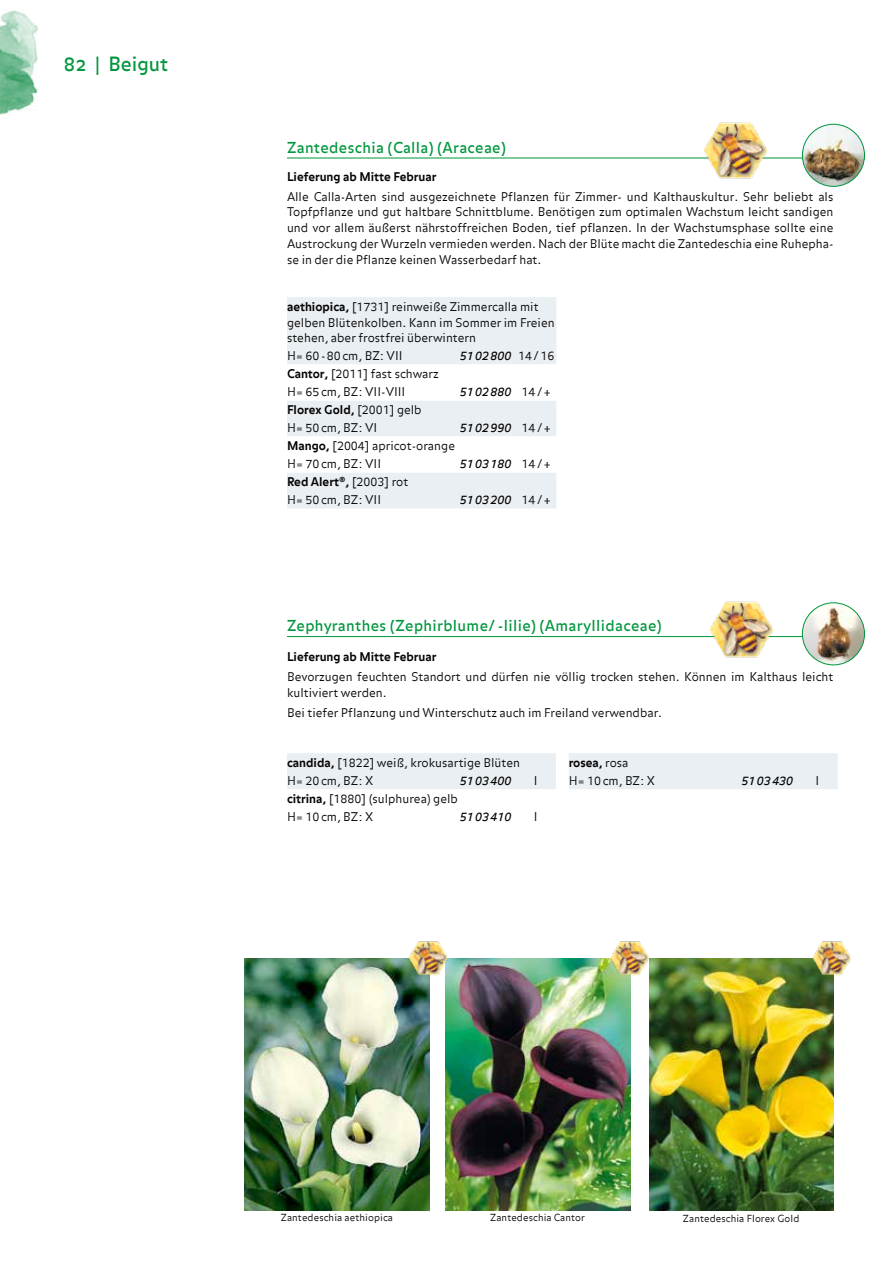
<style>
.page{position:relative;width:893px;height:1263px;background:#fff}
.page>*{position:absolute;margin:0;border:0;box-sizing:border-box;transform-origin:0 0}
.t1{font:19.5px "Balance OT";color:#00963e}
.t2{font:15px "Balance OT";letter-spacing:.025em;color:#00963e}
.t3{font:300 12px/15.8px "Balance";color:#000}
.t4{font:italic 12px "Balance";color:#000}
.t5{font:700 12px "Balance";color:#000}
.t6{font:300 9.75px "Balance";letter-spacing:.01em;color:#000}
.s1{font-weight:700}
.s2{font-weight:300;font-style:normal}
</style>
<div class="page">
<img style="left:0;top:10px;width:38px;height:105px">
<hr style="left:287px;top:636px;width:546px;height:1px;background:#00963e">
<img style="left:802px;top:603px;width:62px;height:62px;border-radius:31px">
<div style="left:802px;top:602px;width:63px;height:63px;border:1px solid #00963e;border-radius:50%"></div>
<div style="left:287px;top:753px;width:269px;height:36px;background:#eaeff3"></div>
<div style="left:569px;top:753px;width:269px;height:36px;background:#eaeff3"></div>
<img style="left:710px;top:601px;width:67px;height:57px">
<img style="left:649px;top:959px;width:184px;height:251px">
<img style="left:813px;top:941px;width:38px;height:38px">
<img style="left:445px;top:958px;width:185px;height:252px">
<img style="left:610px;top:941px;width:40px;height:38px">
<hr style="left:287px;top:158px;width:546px;height:1px;background:#00963e">
<div style="left:287px;top:297px;width:269px;height:211px;background:#eaeff3"></div>
<svg style="left:287px;top:365px;width:269px;height:107px"></svg>
<img style="left:802px;top:124px;width:62px;height:62px;border-radius:31px">
<div style="left:802px;top:124px;width:63px;height:63px;border:1px solid #00963e;border-radius:50%"></div>
<img style="left:704px;top:122px;width:67px;height:57px">
<img style="left:244px;top:958px;width:185px;height:252px">
<img style="left:409px;top:941px;width:40px;height:38px">
<h1 class="t1" style="left:64px;top:53px;width:106px">82 | Beigut</h1>
<p class="t2" style="left:287px;top:138px;width:220px">Zantedeschia (Calla) (Araceae)</p>
<p class="t5" style="left:287px;top:169px;width:151px">Lieferung ab Mitte Februar</p>
<p class="t3" style="left:287px;top:189px;width:548px;text-align:justify">Alle Calla-Arten sind ausgezeichnete Pflanzen für Zimmer- und Kalthauskultur. Sehr beliebt als Topfpflanze und gut haltbare Schnittblume. Benötigen zum optimalen Wachstum leicht sandigen und vor allem äußerst nährstoffreichen Boden, tief pflanzen. In der Wachstumsphase sollte eine Austrockung der Wurzeln vermieden werden. Nach der Blüte macht die Zantedeschia eine Ruhepha&shy;se in der die Pflanze keinen Wasserbedarf hat.</p>
<p class="t3" style="left:287px;top:299px;width:269px"><span class="s1">aethiopica,</span> [1731] reinweiße Zimmercalla mit gelben Blütenkolben. Kann im Sommer im Freien stehen, aber frostfrei überwintern</p>
<p class="t3" style="left:287px;top:349px;width:117px">H= 60-80cm, BZ: VII</p>
<p class="t4" style="left:460px;top:349px;width:96px">5102800 <span class="s2">14/16</span></p>
<p class="t3" style="left:287px;top:366px;width:153px;line-height:18px"><span class="s1">Cantor,</span> [2011] fast schwarz<br>H= 65cm, BZ: VII-VIII</p>
<p class="t4" style="left:460px;top:385px;width:93px">5102880 <span class="s2">14/+</span></p>
<p class="t3" style="left:287px;top:402px;width:136px;line-height:18px"><span class="s1">Florex Gold,</span> [2001] gelb<br>H= 50cm, BZ: VI</p>
<p class="t4" style="left:460px;top:421px;width:93px">5102990 <span class="s2">14/+</span></p>
<p class="t3" style="left:287px;top:438px;width:170px;line-height:18px"><span class="s1">Mango,</span> [2004] apricot-orange<br>H= 70cm, BZ: VII</p>
<p class="t4" style="left:460px;top:457px;width:93px">5103180 <span class="s2">14/+</span></p>
<p class="t3" style="left:287px;top:474px;width:123px;line-height:18px"><span class="s1">Red Alert</span><sup>®</sup><span class="s1">,</span> [2003] rot<br>H= 50cm, BZ: VII</p>
<p class="t4" style="left:460px;top:493px;width:93px">5103200 <span class="s2">14/+</span></p>
<p class="t2" style="left:287px;top:617px;width:376px">Zephyranthes (Zephirblume/ -lilie) (Amaryllidaceae)</p>
<p class="t5" style="left:287px;top:650px;width:151px">Lieferung ab Mitte Februar</p>
<p class="t3" style="left:287px;top:670px;width:548px">Bevorzugen feuchten Standort und dürfen nie völlig trocken stehen. Können im Kalthaus leicht kultiviert werden.</p>
<p class="t3" style="left:287px;top:705px;width:377px">Bei tiefer Pflanzung und Winterschutz auch im Freiland verwendbar.</p>
<p class="t3" style="left:287px;top:754px;width:234px;line-height:18px"><span class="s1">candida,</span> [1822] weiß, krokusartige Blüten<br>H= 20cm, BZ: X</p>
<p class="t3" style="left:569px;top:754px;width:88px;line-height:18px"><span class="s1">rosea,</span> rosa<br>H= 10cm, BZ: X</p>
<p class="t4" style="left:741px;top:774px;width:53px">5103430</p>
<p class="t3" style="left:816px;top:773px;width:5px">I</p>
<p class="t4" style="left:460px;top:774px;width:53px">5103400</p>
<p class="t3" style="left:534px;top:773px;width:5px">I</p>
<p class="t3" style="left:287px;top:790px;width:172px;line-height:18px"><span class="s1">citrina,</span> [1880] (sulphurea) gelb<br>H= 10cm, BZ: X</p>
<p class="t4" style="left:460px;top:810px;width:53px">5103410</p>
<p class="t3" style="left:534px;top:809px;width:5px">I</p>
<p class="t6" style="left:281px;top:1212px;width:114px">Zantedeschia aethiopica</p>
<p class="t6" style="left:490px;top:1212px;width:96px">Zantedeschia Cantor</p>
<p class="t6" style="left:683px;top:1212px;width:118px">Zantedeschia Florex Gold</p>
</div>
